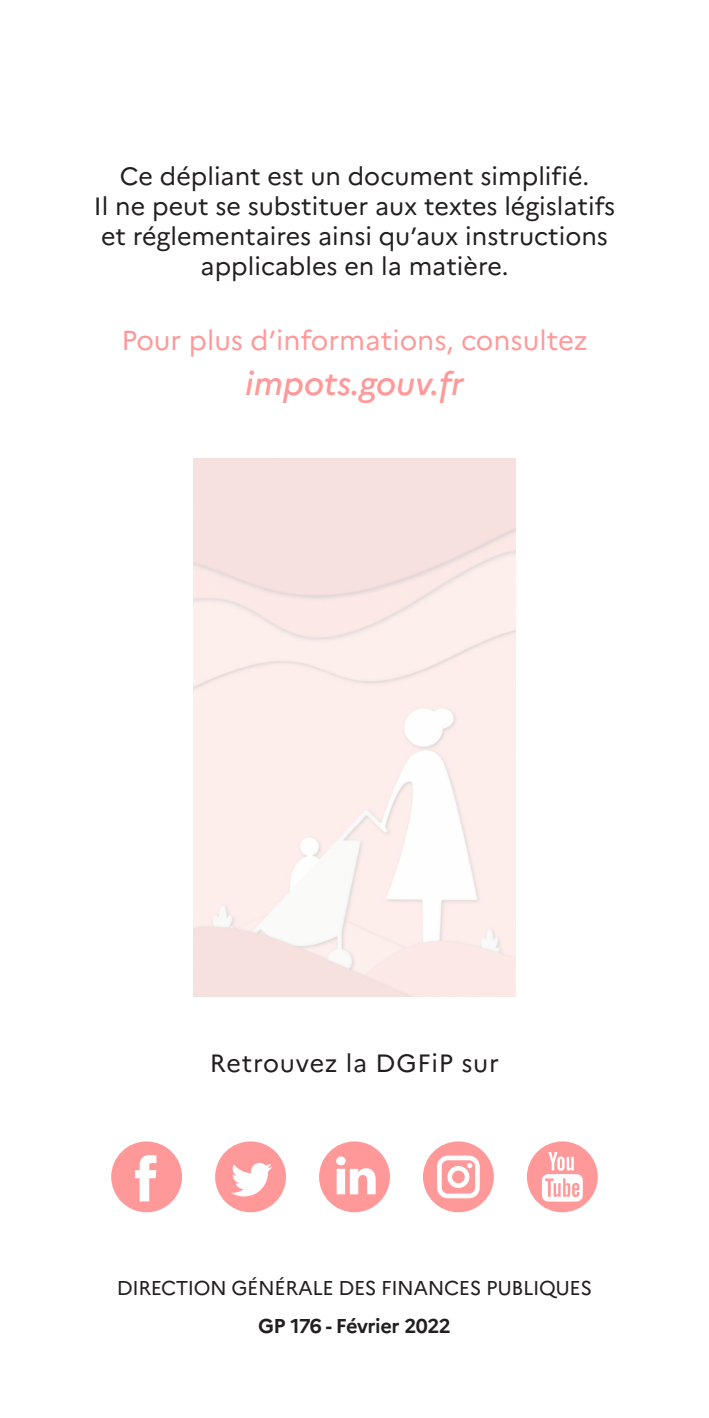
<style>
.page{position:relative;width:709px;height:1418px;background:#fff}
.page>*{position:absolute;margin:0;border:0;box-sizing:border-box;transform-origin:0 0}
.t1{font:italic 500 32.5px "Marianne";color:#f99}
.t2{font:27.5px "Marianne";color:#f99}
.t3{font:25px/30px "Marianne";color:#231f20;text-align:center}
.t4{font:25px "Marianne";letter-spacing:.03em;color:#231f20}
.t5{font:20px "Marianne";letter-spacing:-.02em;color:#231f20}
.t6{font:700 20px "Marianne";letter-spacing:-.02em;color:#231f20}
</style>
<div class="page">
<svg style="left:111px;top:1141px;width:71px;height:71px"></svg>
<svg style="left:215px;top:1141px;width:71px;height:71px"></svg>
<svg style="left:319px;top:1141px;width:71px;height:71px"></svg>
<svg style="left:423px;top:1141px;width:71px;height:71px"></svg>
<svg style="left:527px;top:1141px;width:71px;height:71px"></svg>
<p class="t3" style="left:94px;top:161px;width:522px">Ce dépliant est un document simplifié.<br>Il ne peut se substituer aux textes législatifs et réglementaires ainsi qu’aux instructions applicables en la matière.</p>
<p class="t2" style="left:121px;top:323px;width:468px">Pour plus d’informations, consultez</p>
<p class="t1" style="left:245px;top:363px;width:220px">impots.gouv.fr</p>
<p class="t4" style="left:210px;top:1048px;width:290px">Retrouvez la DGFiP sur</p>
<p class="t5" style="left:117px;top:1275px;width:477px">DIRECTION GÉNÉRALE DES FINANCES PUBLIQUES</p>
<p class="t6" style="left:258px;top:1313px;width:194px">GP 176 - Février 2022</p>
</div>
